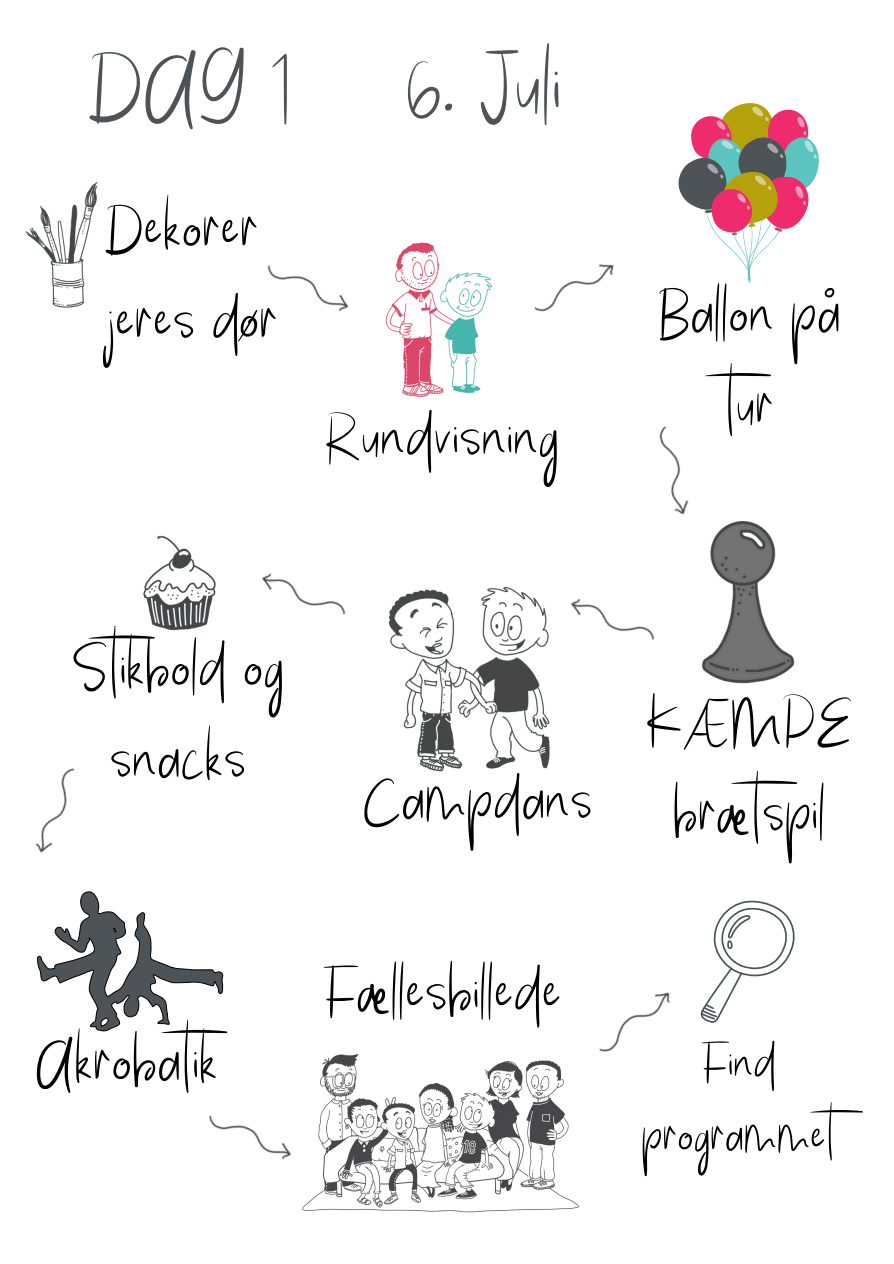
<style>
.page{position:relative;width:894px;height:1264px;background:#fff}
.page>*{position:absolute;margin:0;border:0;box-sizing:border-box;transform-origin:0 0}
.t1{font:92.4px "South Korea Script";color:#4d5357}
.t2{font:65.55px/91.5px "South Korea Script";color:#000;text-align:center}
.t3{font:52.5px/73.2px "South Korea Script";color:#000}
</style>
<div class="page">
<img style="left:267px;top:265px;width:82px;height:47px">
<img style="left:25px;top:182px;width:73px;height:126px">
<img style="left:385px;top:242px;width:108px;height:155px">
<svg style="left:678px;top:103px;width:141px;height:180px"></svg>
<img style="left:702px;top:521px;width:93px;height:163px">
<img style="left:388px;top:587px;width:162px;height:185px">
<img style="left:143px;top:535px;width:73px;height:96px">
<svg style="left:37px;top:891px;width:187px;height:141px"></svg>
<img style="left:302px;top:1054px;width:278px;height:159px">
<svg style="left:700px;top:900px;width:95px;height:122px"></svg>
<img style="left:534px;top:264px;width:80px;height:48px">
<img style="left:659px;top:426px;width:30px;height:89px">
<img style="left:571px;top:598px;width:84px;height:42px">
<img style="left:262px;top:573px;width:84px;height:42px">
<img style="left:35px;top:768px;width:40px;height:85px">
<img style="left:209px;top:1090px;width:97px;height:84px">
<img style="left:574px;top:992px;width:96px;height:78px">
<h1 class="t1" style="left:86px;top:50px;width:476px">DAG 1 6. Juli</h1>
<h2 class="t2" style="left:100px;top:190px;width:178px;text-align:left">Dekorer jeres dør</h2>
<h2 class="t2" style="left:323px;top:398px;width:236px">Rundvisning</h2>
<p class="t2" style="left:656px;top:275px;width:184px">Balon på tu r</p>
<h2 class="t2" style="left:71px;top:629px;width:214px">Stikbold og snacks</h2>
<p class="t2" style="left:34px;top:1023px;width:213px">Akrobatik</p>
<p class="t2" style="left:644px;top:682px;width:209px">KÆMPE</p>
<p class="t2" style="left:361px;top:761px;width:231px">Campdans</p>
<p class="t2" style="left:671px;top:774px;width:154px">brætspil</p>
<p class="t2" style="left:321px;top:953px;width:241px">Fælesbilede</p>
<p class="t3" style="left:640px;top:1031px;width:238px;text-indent:59px">Find programmet</p>
</div>
